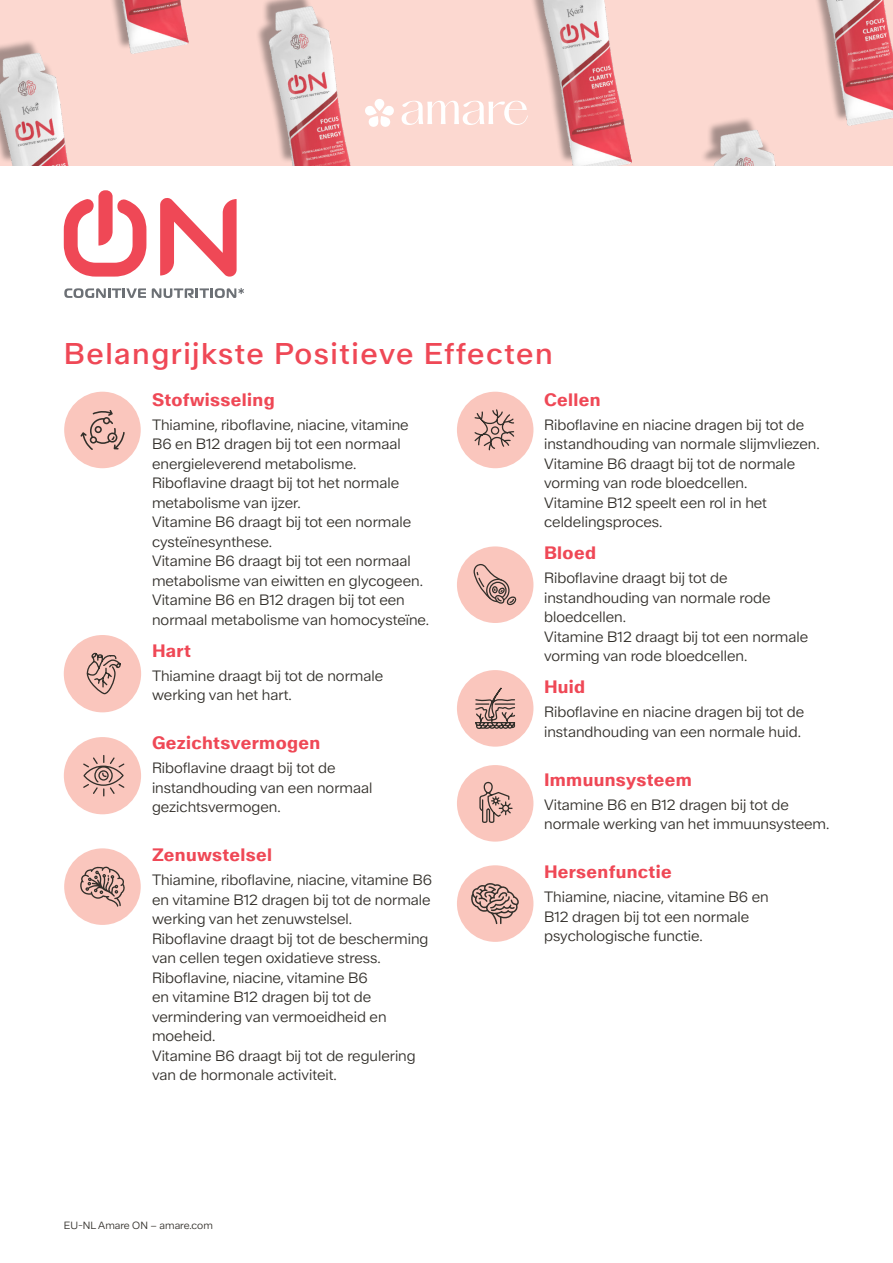
<style>
.page{position:relative;width:893px;height:1263px;background:#fff}
.page>*{position:absolute;margin:0;border:0;box-sizing:border-box;transform-origin:0 0}
.Headline_20pt_brown{font:30px "Amare Walter Neue";letter-spacing:.05em;color:#ef4856}
.Subheadline_12pt_red{font:700 18px "Amare Walter Neue";letter-spacing:.02em;color:#ef4856}
.Text_10pt_darkgrey{font:15px/19.5px "Amare Walter Neue Mager";color:#322f2a}
.Text_10pt_darkgrey_Abstand_danach_5pt{font:15px/19.5px "Amare Walter Neue Mager";color:#322f2a}
.t1{font:10.5px "Amare Walter Neue Mager";color:#322f2a}
</style>
<div class="page">
<div style="left:64px;top:392px;width:77px;height:76px;background:#fac6bd;border-radius:50%"></div>
<svg style="left:80px;top:410px;width:45px;height:40px"></svg>
<div style="left:457px;top:546px;width:76px;height:77px;background:#fac6bd;border-radius:50%"></div>
<svg style="left:473px;top:564px;width:44px;height:42px"></svg>
<div style="left:64px;top:635px;width:77px;height:77px;background:#fac6bd;border-radius:50%"></div>
<svg style="left:86px;top:652px;width:35px;height:43px"></svg>
<div style="left:64px;top:737px;width:77px;height:77px;background:#fac6bd;border-radius:50%"></div>
<svg style="left:83px;top:755px;width:42px;height:42px"></svg>
<div style="left:457px;top:670px;width:76px;height:77px;background:#fac6bd;border-radius:50%"></div>
<svg style="left:475px;top:687px;width:41px;height:42px"></svg>
<div style="left:457px;top:765px;width:76px;height:77px;background:#fac6bd;border-radius:50%"></div>
<svg style="left:479px;top:781px;width:34px;height:42px"></svg>
<div style="left:457px;top:392px;width:76px;height:76px;background:#fac6bd;border-radius:50%"></div>
<svg style="left:457px;top:391px;width:59px;height:78px"></svg>
<div style="left:64px;top:848px;width:77px;height:77px;background:#fac6bd;border-radius:50%"></div>
<svg style="left:80px;top:866px;width:45px;height:41px"></svg>
<div style="left:457px;top:865px;width:76px;height:77px;background:#fac6bd;border-radius:50%"></div>
<svg style="left:471px;top:883px;width:48px;height:41px"></svg>
<img style="left:0;top:0;width:893px;height:166px">
<svg style="left:160px;top:198px;width:77px;height:79px"></svg>
<svg style="left:64px;top:190px;width:82px;height:87px"></svg>
<svg style="left:64px;top:288px;width:82px;height:10px"></svg>
<svg style="left:152px;top:288px;width:92px;height:10px"></svg>
<svg style="left:364px;top:99px;width:164px;height:29px"></svg>
<p class="Headline_20pt_brown" style="left:64px;top:335px;width:490px">Belangrijkste Positieve Effecten</p>
<p class="Subheadline_12pt_red" style="left:152px;top:388px;width:124px">Stofwisseling</p>
<p class="Text_10pt_darkgrey" style="left:152px;top:415px;width:279px">Thiamine, riboflavine, niacine, vitamine B6 en B12 dragen bij tot een normaal energieleverend metabolisme.<br>Riboflavine draagt bij tot het normale metabolisme van ijzer.<br>Vitamine B6 draagt bij tot een normale cysteïnesynthese.<br>Vitamine B6 draagt bij tot een normaal metabolisme van eiwitten en glycogeen.<br>Vitamine B6 en B12 dragen bij tot een normaal metabolisme van homocysteïne.</p>
<p class="Subheadline_12pt_red" style="left:152px;top:639px;width:41px">Hart</p>
<p class="Text_10pt_darkgrey_Abstand_danach_5pt" style="left:152px;top:666px;width:233px">Thiamine draagt bij tot de normale werking van het hart.</p>
<p class="Subheadline_12pt_red" style="left:152px;top:732px;width:170px">Gezichtsvermogen</p>
<p class="Text_10pt_darkgrey_Abstand_danach_5pt" style="left:152px;top:758px;width:222px">Riboflavine draagt bij tot de instandhouding van een normaal gezichtsvermogen.</p>
<p class="Subheadline_12pt_red" style="left:152px;top:844px;width:122px">Zenuwstelsel</p>
<p class="Text_10pt_darkgrey" style="left:152px;top:870px;width:281px">Thiamine, riboflavine, niacine, vitamine B6 en vitamine B12 dragen bij tot de normale werking van het zenuwstelsel.<br>Riboflavine draagt bij tot de bescherming van cellen tegen oxidatieve stress.<br>Riboflavine, niacine, vitamine B6<br>en vitamine B12 dragen bij tot de vermindering van vermoeidheid en moeheid.<br>Vitamine B6 draagt bij tot de regulering van de hormonale activiteit.</p>
<p class="t1" style="left:64px;top:1219px;width:151px">EU-NL Amare ON – amare.com</p>
<p class="Subheadline_12pt_red" style="left:544px;top:388px;width:58px">Cellen</p>
<p class="Text_10pt_darkgrey" style="left:544px;top:415px;width:277px">Riboflavine en niacine dragen bij tot de instandhouding van normale slijmvliezen.<br>Vitamine B6 draagt bij tot de normale vorming van rode bloedcellen.<br>Vitamine B12 speelt een rol in het celdelingsproces.</p>
<p class="Subheadline_12pt_red" style="left:544px;top:542px;width:53px">Bloed</p>
<p class="Text_10pt_darkgrey" style="left:544px;top:568px;width:266px">Riboflavine draagt bij tot de instandhouding van normale rode bloedcellen.<br>Vitamine B12 draagt bij tot een normale vorming van rode bloedcellen.</p>
<p class="Subheadline_12pt_red" style="left:544px;top:676px;width:43px">Huid</p>
<p class="Text_10pt_darkgrey_Abstand_danach_5pt" style="left:544px;top:702px;width:262px">Riboflavine en niacine dragen bij tot de instandhouding van een normale huid.</p>
<p class="Subheadline_12pt_red" style="left:544px;top:768px;width:149px">Immuunsysteem</p>
<p class="Text_10pt_darkgrey_Abstand_danach_5pt" style="left:544px;top:795px;width:287px">Vitamine B6 en B12 dragen bij tot de normale werking van het immuunsysteem.</p>
<p class="Subheadline_12pt_red" style="left:544px;top:861px;width:129px">Hersenfunctie</p>
<p class="Text_10pt_darkgrey" style="left:544px;top:887px;width:226px">Thiamine, niacine, vitamine B6 en<br>B12 dragen bij tot een normale psychologische functie.</p>
</div>
